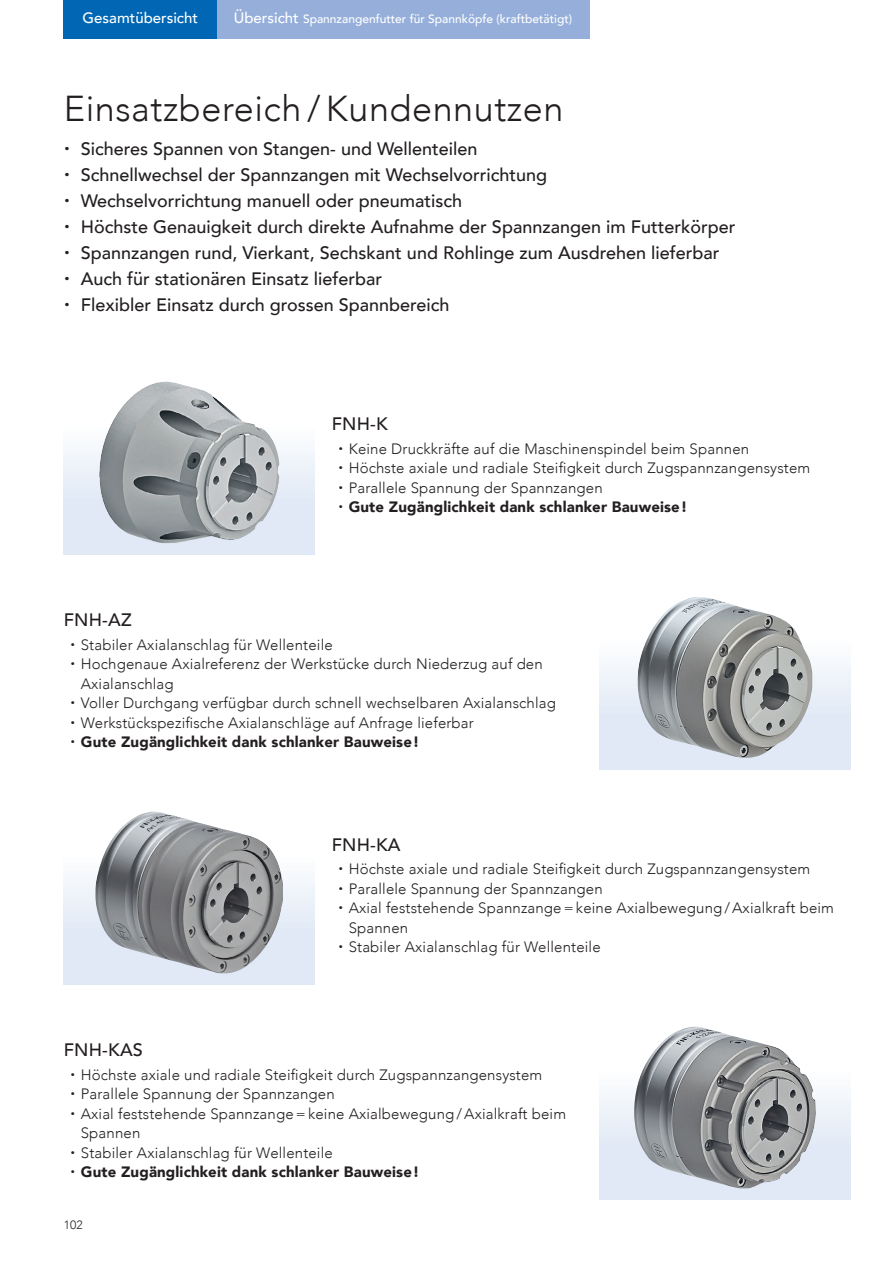
<style>
.page{position:relative;width:893px;height:1263px;background:#fff}
.page>*{position:absolute;margin:0;border:0;box-sizing:border-box;transform-origin:0 0}
.t1{font:300 36px "Avenir";letter-spacing:.015em;color:#231f20}
.t2{font:500 18px/25.8px "Avenir";color:#231f20}
.t3{font:300 15px/19.5px "Avenir";letter-spacing:.01em;color:#231f20}
.t4{font:900 15px "Avenir";letter-spacing:.01em;color:#231f20}
.t5{font:500 15px "Avenir";color:#fff}
.t6{font:500 12px "Avenir";color:#fff}
.t7{font:300 12px "Avenir";color:#231f20}
.s1{font-size:15px}
</style>
<div class="page">
<svg style="left:64px;top:381px;width:251px;height:173px"></svg>
<div style="left:64px;top:801px;width:251px;height:183px;background:linear-gradient(to bottom,#fff,#dae4f4)"></div>
<div style="left:600px;top:586px;width:250px;height:183px;background:linear-gradient(to bottom,#fff,#dae4f4)"></div>
<div style="left:600px;top:1016px;width:250px;height:183px;background:linear-gradient(to bottom,#fff,#dae4f4)"></div>
<img style="left:99px;top:382px;width:67px;height:150px">
<img style="left:638px;top:597px;width:174px;height:161px">
<img style="left:95px;top:812px;width:188px;height:161px">
<img style="left:634px;top:1027px;width:182px;height:161px">
<div style="left:64px;top:0;width:153px;height:38px;background:#0166b3"></div>
<div style="left:217px;top:0;width:372px;height:38px;background:#96afda"></div>
<p class="t5" style="left:83px;top:4px;width:117px">Gesamtübersicht</p>
<p class="t6" style="left:234px;top:8px;width:340px"><span class="s1">Übersicht</span> Spannzangenfutter für Spannköpfe (kraftbetätigt)</p>
<h1 class="t1" style="left:64px;top:87px;width:501px">Einsatzbereich / Kundennutzen</h1>
<p class="t2" style="left:81px;top:135px;width:656px">Sicheres Spannen von Stangen- und Wellenteilen<br>Schnellwechsel der Spannzangen mit Wechselvorrichtung<br>Wechselvorrichtung manuell oder pneumatisch<br>Höchste Genauigkeit durch direkte Aufnahme der Spannzangen im Futterkörper Spannzangen rund, Vierkant, Sechskant und Rohlinge zum Ausdrehen lieferbar Auch für stationären Einsatz lieferbar<br>Flexibler Einsatz durch grossen Spannbereich</p>
<p class="t2" style="left:332px;top:410px;width:58px">FNH-K</p>
<p class="t3" style="left:349px;top:439px;width:463px">Keine Druckkräfte auf die Maschinenspindel beim Spannen<br>Höchste axiale und radiale Steifigkeit durch Zugspannzangensystem<br>Parallele Spannung der Spannzangen</p>
<p class="t4" style="left:349px;top:494px;width:340px">Gute Zugänglichkeit dank schlanker Bauweise!</p>
<p class="t2" style="left:64px;top:606px;width:69px">FNH-AZ</p>
<p class="t3" style="left:81px;top:635px;width:477px">Stabiler Axialanschlag für Wellenteile<br>Hochgenaue Axialreferenz der Werkstücke durch Niederzug auf den Axialanschlag<br>Voller Durchgang verfügbar durch schnell wechselbaren Axialanschlag Werkstückspezifische Axialanschläge auf Anfrage lieferbar</p>
<p class="t4" style="left:81px;top:729px;width:340px">Gute Zugänglichkeit dank schlanker Bauweise!</p>
<p class="t2" style="left:332px;top:830px;width:70px">FNH-KA</p>
<p class="t3" style="left:349px;top:859px;width:487px">Höchste axiale und radiale Steifigkeit durch Zugspannzangensystem Parallele Spannung der Spannzangen<br>Axial feststehende Spannzange=keine Axialbewegung/Axialkraft beim Spannen<br>Stabiler Axialanschlag für Wellenteile</p>
<p class="t2" style="left:64px;top:1036px;width:81px">FNH-KAS</p>
<p class="t3" style="left:81px;top:1065px;width:487px">Höchste axiale und radiale Steifigkeit durch Zugspannzangensystem Parallele Spannung der Spannzangen<br>Axial feststehende Spannzange=keine Axialbewegung/Axialkraft beim Spannen<br>Stabiler Axialanschlag für Wellenteile</p>
<p class="t4" style="left:81px;top:1159px;width:340px">Gute Zugänglichkeit dank schlanker Bauweise!</p>
<p class="t7" style="left:64px;top:1218px;width:20px">102</p>
</div>
